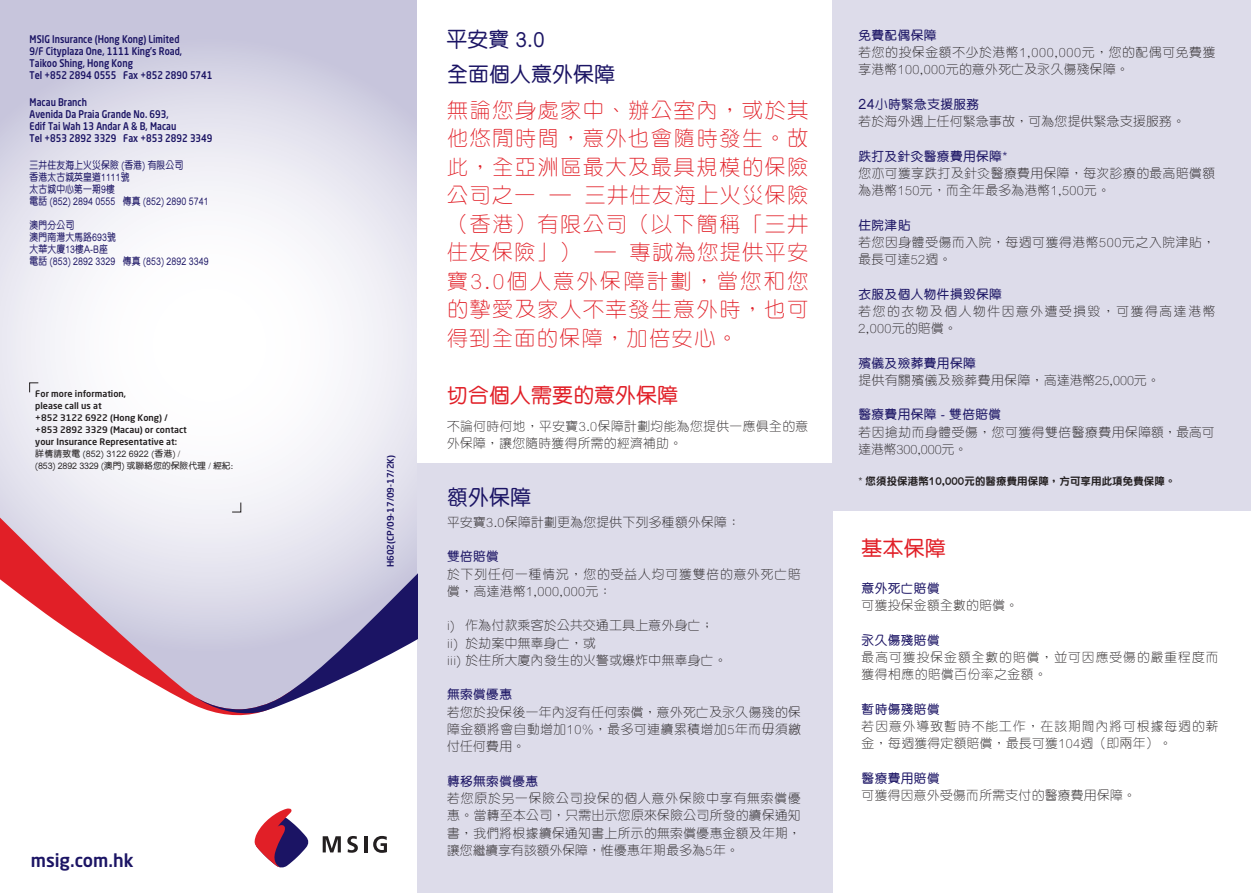
<style>
.page{position:relative;width:1251px;height:893px;background:#fff}
.page>*{position:absolute;margin:0;border:0;box-sizing:border-box;transform-origin:0 0}
.t1{font:300 21px/28.5px "M Yuen HK";letter-spacing:.08em;color:#e11f27;text-align:justify}
.t2{font:500 21px/34.5px "M Yuen HK";color:#1b1464}
.t3{font:500 21px "M Yuen HK";color:#e11f27}
.t4{font:500 18px "Neo Sans Std";color:#1b1464}
.t5{font:300 12.75px/17.2px "M Yuen HK";letter-spacing:.03em;color:#231f20}
.t6{font:500 12.75px "M Yuen HK";letter-spacing:.025em;color:#1b1464}
.t7{font:300 12.75px/17.2px "M Yuen HK";letter-spacing:.08em;color:#231f20}
.t8{font:300 12.75px/17.2px "M Yuen HK";letter-spacing:.05em;color:#231f20}
.t9{font:300 12.75px/17.2px "M Yuen HK";letter-spacing:.07em;color:#231f20}
.t10{font:300 12.75px/17.2px "M Yuen HK";letter-spacing:.125em;color:#231f20}
.t11{font:500 10.5px/12px "Neo Sans Std";color:#1b1464;scale:.85 1}
.t12{font:500 10.5px/12px "M Yuen HK";color:#1b1464;scale:.85 1}
.t13{font:800 10.5px "M Yuen HK";letter-spacing:.005em;color:#231f20}
.t14{font:500 9px/12px "Neo Sans Std";color:#231f20}
.t15{font:500 9px/12px "M Yuen HK";letter-spacing:-.02em;color:#231f20}
.t16{font:500 9px "Neo Sans Std";color:#1b1464}
.s1{font-weight:500;font-size:14.25px;color:#1b1464}
.s2{font-weight:500;color:#1b1464}
.s3{font-weight:500}
</style>
<div class="page">
<div style="left:417px;top:463px;width:415px;height:430px;background:#dddcea"></div>
<div style="left:832px;top:0;width:418px;height:511px;background:#dddcea"></div>
<svg style="left:0;top:0;width:417px;height:541px"></svg>
<svg style="left:0;top:484px;width:315px;height:222px"></svg>
<svg style="left:195px;top:541px;width:222px;height:174px;background:#c2bfd6"></svg>
<svg style="left:254px;top:808px;width:55px;height:60px"></svg>
<svg style="left:322px;top:836px;width:19px;height:16px"></svg>
<svg style="left:347px;top:836px;width:11px;height:17px"></svg>
<hr style="left:364px;top:836px;width:3px;height:16px;background:#231f20">
<svg style="left:373px;top:836px;width:14px;height:17px"></svg>
<svg style="left:29px;top:382px;width:10px;height:11px"></svg>
<svg style="left:232px;top:502px;width:9px;height:10px"></svg>
<p class="t11" style="left:30px;top:33px;width:216px">MSIG Insurance (Hong Kong) Limited<br>9/F Cityplaza One, 1111 King’s Road,<br>Taikoo Shing, Hong Kong<br>Tel +852 2894 0555 Fax +852 2890 5741</p>
<p class="t11" style="left:30px;top:96px;width:216px">Macau Branch<br>Avenida Da Praia Grande No. 693,<br>Edif Tai Wah 13 Andar A &amp; B, Macau<br>Tel +853 2892 3329 Fax +853 2892 3349</p>
<p class="t12" style="left:30px;top:158px;width:212px">三井住友海上火災保險 (香港) 有限公司<br>香港太古城英皇道1111號<br>太古城中心第一期9樓<br>電話 (852) 2894 0555 傳真 (852) 2890 5741</p>
<p class="t12" style="left:30px;top:219px;width:212px">澳門分公司<br>澳門南灣大馬路693號<br>大華大廈13樓A-B座<br>電話 (853) 2892 3329 傳真 (853) 2892 3349</p>
<p class="t14" style="left:35px;top:387px;width:153px">For more information,<br>please call us at<br>+852 3122 6922 (Hong Kong) / +853 2892 3329 (Macau) or contact your Insurance Representative at:</p>
<p class="t15" style="left:35px;top:447px;width:199px">詳情請致電 (852) 3122 6922 (香港) /<br>(853) 2892 3329 (澳門) 或聯絡您的保險代理 / 經紀:</p>
<h2 class="t4" style="left:31px;top:849px;width:105px">msig.com.hk</h2>
<p class="t16" style="left:385px;top:567px;width:114px;rotate:-90deg">H602(CP/09-17/09-17/2K)</p>
<h1 class="t2" style="left:446px;top:21px;width:170px">平安寶 3.0<br>全面個人意外保障</h1>
<h1 class="t1" style="left:447px;top:94px;width:363px">無論您身處家中、辦公室內，或於其他悠閒時間，意外也會隨時發生。故此，全亞洲區最大及最具規模的保險公司之一 — 三井住友海上火災保險（香港）有限公司（以下簡稱「三井住友保險」） — 專誠為您提供平安寶3.0個人意外保障計劃，當您和您的摯愛及家人不幸發生意外時，也可得到全面的保障，加倍安心。</h1>
<h1 class="t3" style="left:447px;top:380px;width:232px">切合個人需要的意外保障</h1>
<p class="t5" style="left:447px;top:417px;width:363px">不論何時何地，平安寶3.0保障計劃均能為您提供一應俱全的意外保障，讓您隨時獲得所需的經濟補助。</p>
<h1 class="t2" style="left:447px;top:479px;width:85px">額外保障</h1>
<p class="t5" style="left:447px;top:513px;width:294px">平安寶3.0保障計劃更為您提供下列多種額外保障：</p>
<p class="t6" style="left:447px;top:548px;width:53px">雙倍賠償</p>
<p class="t9" style="left:447px;top:565px;width:355px">於下列任何一種情況，您的受益人均可獲雙倍的意外死亡賠償，高達港幣1,000,000元：</p>
<p class="t5" style="left:447px;top:616px;width:281px">i) 作為付款乘客於公共交通工具上意外身亡；ii) 於劫案中無辜身亡，或<br>iii) 於住所大廈內發生的火警或爆炸中無辜身亡。</p>
<p class="t6" style="left:447px;top:686px;width:67px">無索償優惠</p>
<p class="t5" style="left:447px;top:703px;width:355px;text-align:justify">若您於投保後一年內沒有任何索償，意外死亡及永久傷殘的保障金額將會自動增加10%，最多可連續累積增加5年而毋須繳付任何費用。</p>
<p class="t6" style="left:447px;top:772px;width:93px">轉移無索償優惠</p>
<p class="t5" style="left:447px;top:789px;width:355px;text-align:justify">若您原於另一保險公司投保的個人意外保險中享有無索償優惠。當轉至本公司，只需出示您原來保險公司所發的續保通知書，我們將根據續保通知書上所示的無索償優惠金額及年期，讓您繼續享有該額外保障，惟優惠年期最多為5年。</p>
<p class="t6" style="left:858px;top:26px;width:80px">免費配偶保障</p>
<p class="t8" style="left:858px;top:43px;width:358px">若您的投保金額不少於港幣1,000,000元，您的配偶可免費獲享港幣100,000元的意外死亡及永久傷殘保障。</p>
<p class="t5" style="left:858px;top:95px;width:328px"><span class="s1">24</span><span class="s2">小時緊急支援服務<br></span>若於海外遇上任何緊急事故，可為您提供緊急支援服務。</p>
<p class="t6" style="left:858px;top:147px;width:150px">跌打及針灸醫療費用保障*</p>
<p class="t5" style="left:858px;top:164px;width:358px">您亦可獲享跌打及針灸醫療費用保障，每次診療的最高賠償額為港幣150元，而全年最多為港幣1,500元。</p>
<p class="t6" style="left:858px;top:216px;width:53px">住院津貼</p>
<p class="t8" style="left:858px;top:233px;width:358px">若您因身體受傷而入院，每週可獲得港幣500元之入院津貼，最長可達52週。</p>
<p class="t6" style="left:858px;top:285px;width:145px">衣服及個人物件損毀保障</p>
<p class="t10" style="left:858px;top:302px;width:358px">若您的衣物及個人物件因意外遭受損毀，可獲得高達港幣<br>2,000元的賠償。</p>
<p class="t6" style="left:858px;top:354px;width:119px">殯儀及殮葬費用保障</p>
<p class="t5" style="left:858px;top:371px;width:303px">提供有關殯儀及殮葬費用保障，高達港幣25,000元。</p>
<p class="t6" style="left:858px;top:406px;width:144px">醫療費用保障 - 雙倍賠償</p>
<p class="t5" style="left:858px;top:423px;width:357px">若因搶劫而身體受傷，您可獲得雙倍醫療費用保障額，最高可達港幣300,000元。</p>
<p class="t13" style="left:858px;top:473px;width:318px"><span class="s3">*</span> 您須投保港幣10,000元的醫療費用保障，方可享用此項免費保障。</p>
<h1 class="t3" style="left:861px;top:534px;width:85px">基本保障</h1>
<p class="t6" style="left:861px;top:579px;width:80px">意外死亡賠償</p>
<p class="t5" style="left:861px;top:596px;width:158px">可獲投保金額全數的賠償。</p>
<p class="t6" style="left:861px;top:631px;width:80px">永久傷殘賠償</p>
<p class="t7" style="left:861px;top:648px;width:358px">最高可獲投保金額全數的賠償，並可因應受傷的嚴重程度而獲得相應的賠償百份率之金額。</p>
<p class="t6" style="left:861px;top:700px;width:80px">暫時傷殘賠償</p>
<p class="t7" style="left:861px;top:717px;width:358px">若因意外導致暫時不能工作，在該期間內將可根據每週的薪金，每週獲得定額賠償，最長可獲104週（即兩年）。</p>
<p class="t6" style="left:861px;top:769px;width:80px">醫療費用賠償</p>
<p class="t5" style="left:861px;top:786px;width:276px">可獲得因意外受傷而所需支付的醫療費用保障。</p>
</div>
